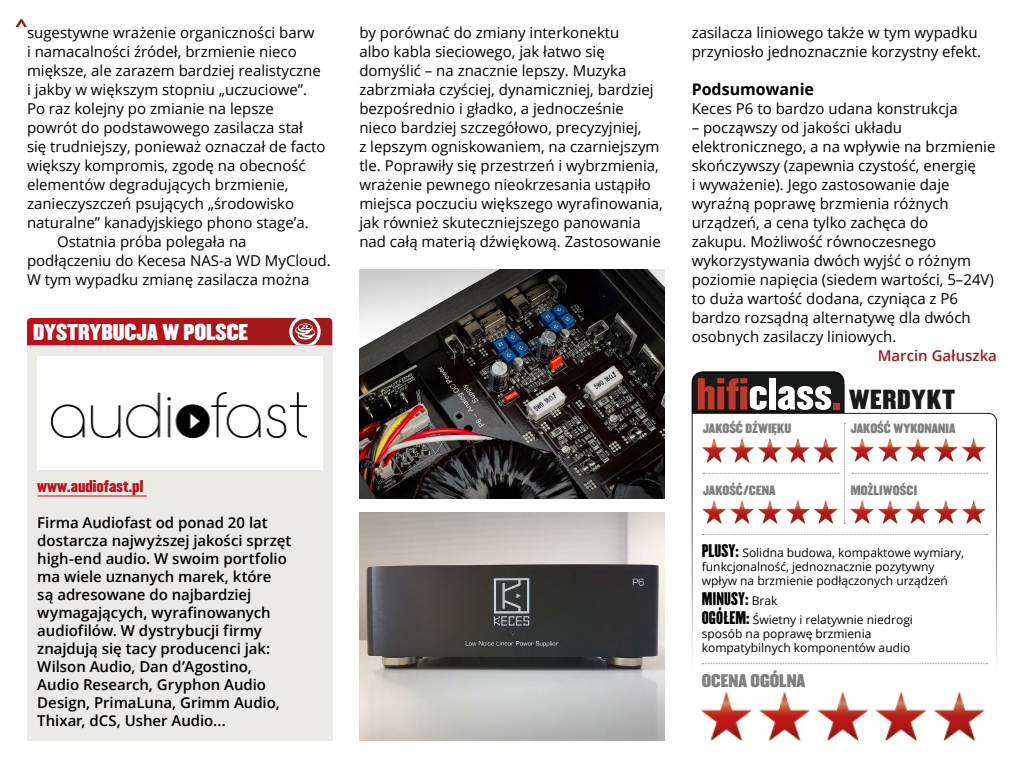
<style>
.page{position:relative;width:1024px;height:768px;background:#fff}
.page>*{position:absolute;margin:0;border:0;box-sizing:border-box;transform-origin:0 0}
.t1{font:24.1px "Champion Middleweight";letter-spacing:.035em;color:#191a1a}
.t2{font:20px "Champion Middleweight";color:#fff}
.t3{font:700 16px "Open Sans";color:#000}
.t4{font:16px "Champion Liteweight";color:#000}
.t5{font:16px "Champion Middleweight";color:#808080}
.t6{font:15px/19px "Open Sans";color:#000}
.t7{font:600 15px/18px "Open Sans";letter-spacing:-.005em;color:#000}
.t8{font:15px "Champion Welterweight";color:#c20e1a}
.t9{font:600 15px "Open Sans";color:#a11a1a}
.t10{font:12px/14px "Open Sans";color:#000}
.t11{font:11.8px "Champion Middleweight";color:#808080}
.s1{font-family:"Champion Liteweight";font-size:16px}
.s2{font-family:"Open Sans";font-size:12px}
</style>
<div class="page">
<svg style="left:16px;top:19px;width:11px;height:8px"></svg>
<svg style="left:691px;top:412px;width:306px;height:300px"></svg>
<svg style="left:702px;top:534px;width:286px;height:1px"></svg>
<svg style="left:852px;top:473px;width:136px;height:1px"></svg>
<svg style="left:703px;top:423px;width:142px;height:101px"></svg>
<svg style="left:702px;top:663px;width:286px;height:1px"></svg>
<img style="left:702px;top:692px;width:285px;height:49px">
<img style="left:850px;top:500px;width:136px;height:23px">
<img style="left:850px;top:438px;width:136px;height:23px">
<img style="left:703px;top:501px;width:135px;height:23px">
<img style="left:703px;top:439px;width:135px;height:23px">
<div style="left:27px;top:345px;width:306px;height:396px;background:#ebeae7"></div>
<hr style="left:37px;top:496px;width:110px;height:1px;background:#c20e1a">
<svg style="left:27px;top:318px;width:305px;height:27px;background:#b41e24"></svg>
<img style="left:37px;top:356px;width:285px;height:114px">
<svg style="left:691px;top:371px;width:154px;height:43px"></svg>
<div style="left:834px;top:403px;width:6px;height:7px;background:#c2382b"></div>
<img style="left:359px;top:512px;width:306px;height:229px">
<img style="left:359px;top:270px;width:306px;height:228px">
<p class="t6" style="left:27px;top:23px;width:289px">sugestywne wrażenie organiczności barw</p>
<p class="t6" style="left:27px;top:42px;width:271px">i namacalności źródeł, brzmienie nieco</p>
<p class="t6" style="left:27px;top:61px;width:295px">miększe, ale zarazem bardziej realistyczne</p>
<p class="t6" style="left:27px;top:80px;width:282px">i jakby w większym stopniu „uczuciowe”.</p>
<p class="t6" style="left:27px;top:99px;width:249px">Po raz kolejny po zmianie na lepsze</p>
<p class="t6" style="left:27px;top:118px;width:278px">powrót do podstawowego zasilacza stał</p>
<p class="t6" style="left:27px;top:137px;width:300px">się trudniejszy, ponieważ oznaczał de facto</p>
<p class="t6" style="left:27px;top:156px;width:280px">większy kompromis, zgodę na obecność</p>
<p class="t6" style="left:27px;top:175px;width:263px">elementów degradujących brzmienie,</p>
<p class="t6" style="left:27px;top:194px;width:269px">zanieczyszczeń psujących „środowisko</p>
<p class="t6" style="left:27px;top:213px;width:283px">naturalne” kanadyjskiego phono stage’a.</p>
<p class="t6" style="left:57px;top:232px;width:191px">Ostatnia próba polegała na</p>
<p class="t6" style="left:27px;top:251px;width:305px">podłączeniu do Kecesa NAS-a WD MyCloud.</p>
<p class="t6" style="left:27px;top:270px;width:284px">W tym wypadku zmianę zasilacza można</p>
<h2 class="t2" style="left:33px;top:315px;width:217px">DYSTRYBUCJA W POLSCE</h2>
<p class="t8" style="left:37px;top:474px;width:108px">www.audiofast.pl</p>
<p class="t7" style="left:37px;top:513px;width:255px">Firma Audiofast od ponad 20 lat dostarcza najwyższej jakości sprzęt high-end audio. W swoim portfolio ma wiele uznanych marek, które są adresowane do najbardziej wymagających, wyrafinowanych audiofilów. W dystrybucji firmy znajdują się tacy producenci jak:<br>Wilson Audio, Dan d’Agostino,<br>Audio Research, Gryphon Audio<br>Design, PrimaLuna, Grimm Audio,<br>Thixar, dCS, Usher Audio...</p>
<p class="t6" style="left:359px;top:23px;width:305px">by porównać do zmiany interkonektu<br>albo kabla sieciowego, jak łatwo się domyślić – na znacznie lepszy. Muzyka zabrzmiała czyściej, dynamiczniej, bardziej bezpośrednio i gładko, a jednocześnie nieco bardziej szczegółowo, precyzyjniej,<br>z lepszym ogniskowaniem, na czarniejszym tle. Poprawiły się przestrzeń i wybrzmienia, wrażenie pewnego nieokrzesania ustąpiło miejsca poczuciu większego wyrafinowania, jak również skuteczniejszego panowania nad całą materią dźwiękową. Zastosowanie</p>
<p class="t6" style="left:692px;top:23px;width:291px">zasilacza liniowego także w tym wypadku przyniosło jednoznacznie korzystny efekt.</p>
<p class="t3" style="left:692px;top:78px;width:124px">Podsumowanie</p>
<p class="t6" style="left:692px;top:99px;width:268px">Keces P6 to bardzo udana konstrukcja</p>
<p class="t6" style="left:692px;top:118px;width:305px">– począwszy od jakości układu elektronicznego, a na wpływie na brzmienie skończywszy (zapewnia czystość, energię<br>i wyważenie). Jego zastosowanie daje wyraźną poprawę brzmienia różnych urządzeń, a cena tylko zachęca do<br>zakupu. Możliwość równoczesnego wykorzystywania dwóch wyjść o różnym poziomie napięcia (siedem wartości, 5–24V) to duża wartość dodana, czyniąca z P6 bardzo rozsądną alternatywę dla dwóch osobnych zasilaczy liniowych.</p>
<p class="t9" style="left:878px;top:345px;width:121px">Marcin Gałuszka</p>
<h1 class="t1" style="left:849px;top:379px;width:108px">WERDYKT</h1>
<p class="t11" style="left:703px;top:418px;width:90px">JAKOŚĆ DŹWIĘKU</p>
<p class="t11" style="left:851px;top:418px;width:106px">JAKOŚĆ WYKONANIA</p>
<p class="t11" style="left:703px;top:480px;width:74px">JAKOŚĆ/CENA</p>
<p class="t11" style="left:851px;top:480px;width:68px">MOŻLIWOŚCI</p>
<p class="t10" style="left:702px;top:545px;width:264px"><span class="s1">PLUSY:</span> Solidna budowa, kompaktowe wymiary, funkcjonalność, jednoznacznie pozytywny wpływ na brzmienie podłączonych urządzeń</p>
<p class="t4" style="left:702px;top:585px;width:77px">MINUSY: <span class="s2">Brak</span></p>
<p class="t10" style="left:702px;top:613px;width:213px"><span class="s1">OGÓŁEM:</span> Świetny i relatywnie niedrogi sposób na poprawę brzmienia kompatybilnych komponentów audio</p>
<p class="t5" style="left:702px;top:667px;width:105px">OCENA OGÓLNA</p>
</div>
